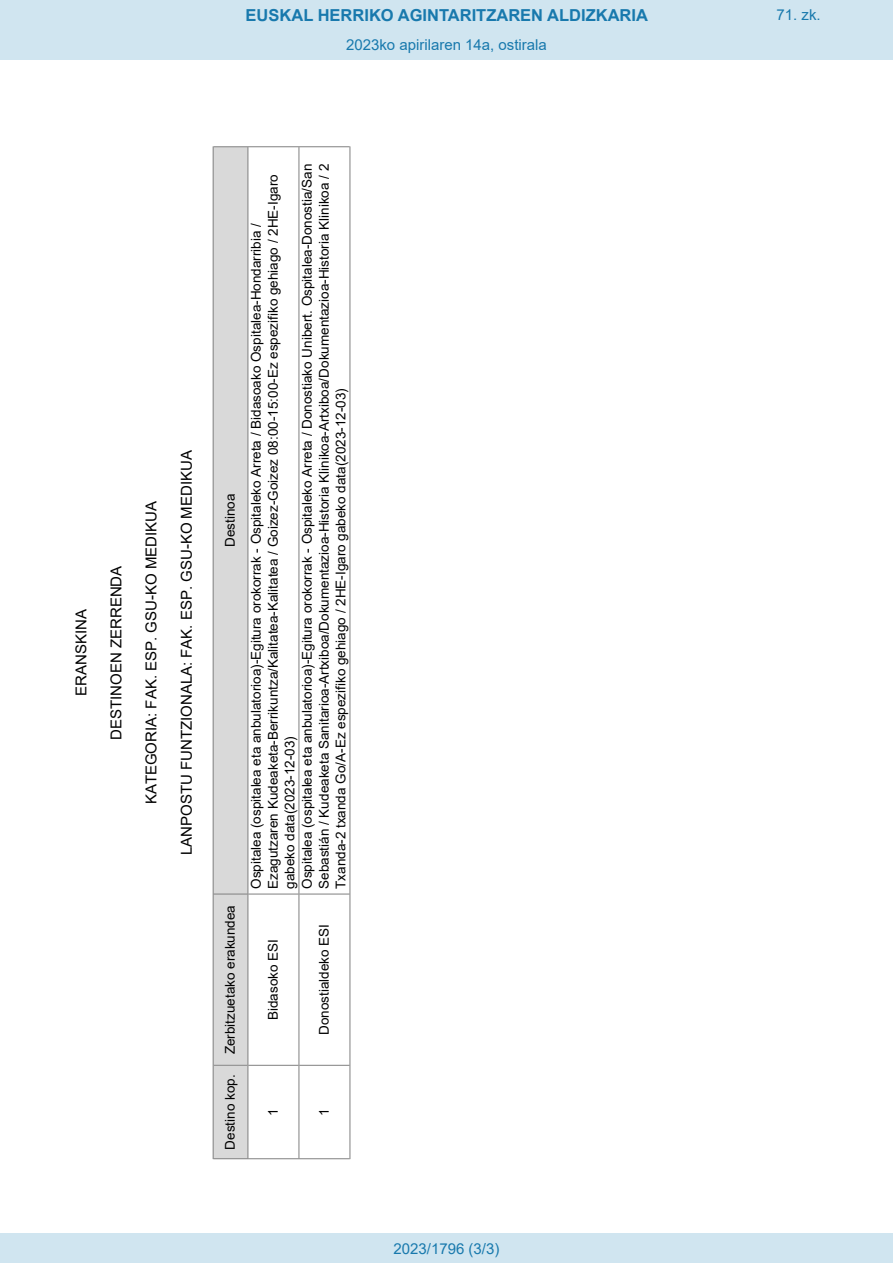
<style>
.page{position:relative;width:893px;height:1263px;background:#fff}
.page>*{position:absolute;margin:0;border:0;box-sizing:border-box;transform-origin:0 0}
.t1{font:700 16.5px "Arial";color:#1879ad}
.t2{font:15px "Arial";color:#000}
.Paginacion_Centro{font:15px "Arial";color:#1879ad}
.t3{font:13.5px/16.8px "Arial";color:#000}
</style>
<div class="page">
<div style="left:213px;top:1066px;width:35px;height:92px;background:#d9d9d9"></div>
<div style="left:213px;top:894px;width:35px;height:171px;background:#d9d9d9"></div>
<div style="left:213px;top:147px;width:35px;height:747px;background:#d9d9d9"></div>
<hr style="left:213px;top:1158px;width:137px;height:1px;background:#808080">
<hr style="left:213px;top:1065px;width:35px;height:1px;background:#808080">
<hr style="left:248px;top:1065px;width:51px;height:1px;background:#808080">
<hr style="left:299px;top:1065px;width:51px;height:1px;background:#808080">
<hr style="left:213px;top:894px;width:35px;height:1px;background:#808080">
<hr style="left:248px;top:894px;width:51px;height:1px;background:#808080">
<hr style="left:299px;top:894px;width:51px;height:1px;background:#808080">
<hr style="left:213px;top:146px;width:137px;height:1px;background:#808080">
<hr style="left:213px;top:146px;width:1px;height:1013px;background:#808080">
<hr style="left:248px;top:147px;width:1px;height:1011px;background:#808080">
<hr style="left:299px;top:147px;width:1px;height:1011px;background:#808080">
<hr style="left:350px;top:146px;width:1px;height:1013px;background:#808080">
<div style="left:0;top:0;width:893px;height:60px;background:#d0e5f0"></div>
<div style="left:0;top:1233px;width:893px;height:30px;background:#d0e5f0"></div>
<p class="t1" style="left:246px;top:3px;width:404px">EUSKAL HERRIKO AGINTARITZAREN ALDIZKARIA</p>
<p class="Paginacion_Centro" style="left:776px;top:5px;width:46px">71. zk.</p>
<p class="Paginacion_Centro" style="left:346px;top:35px;width:202px">2023ko apirilaren 14a, ostirala</p>
<p class="t2" style="left:71px;top:696px;width:88px;rotate:-90deg">ERANSKINA</p>
<p class="t2" style="left:106px;top:740px;width:176px;rotate:-90deg">DESTINOEN ZERRENDA</p>
<p class="t2" style="left:141px;top:804px;width:305px;rotate:-90deg">KATEGORIA: FAK. ESP. GSU-KO MEDIKUA</p>
<p class="t2" style="left:176px;top:855px;width:407px;rotate:-90deg">LANPOSTU FUNTZIONALA: FAK. ESP. GSU-KO MEDIKUA</p>
<p class="t3" style="left:222px;top:547px;width:55px;rotate:-90deg">Destinoa</p>
<p class="t3" style="left:222px;top:1054px;width:151px;rotate:-90deg">Zerbitzuetako erakundea</p>
<p class="t3" style="left:222px;top:1149px;width:77px;rotate:-90deg">Destino kop.</p>
<p class="t3" style="left:299px;top:889px;width:726px;text-align:justify;rotate:-90deg">Ospitalea (ospitalea eta anbulatorioa)-Egitura orokorrak - Ospitaleko Arreta / Donostiako Unibert. Ospitalea-Donostia/San Sebastián / Kudeaketa Sanitarioa-Artxiboa/Dokumentazioa-Historia Klinikoa-Artxiboa/Dokumentazioa-Historia Klinikoa / 2<br>Txanda-2 txanda Go/A-Ez espezifiko gehiago / 2HE-Igaro gabeko data(2023-12-03)</p>
<p class="t3" style="left:248px;top:889px;width:716px;rotate:-90deg">Ospitalea (ospitalea eta anbulatorioa)-Egitura orokorrak - Ospitaleko Arreta / Bidasoako Ospitalea-Hondarribia /<br>Ezagutzaren Kudeaketa-Berrikuntza/Kalitatea-Kalitatea / Goizez-Goizez 08:00-15:00-Ez espezifiko gehiago / 2HE-Igaro gabeko data(2023-12-03)</p>
<p class="t3" style="left:264px;top:1020px;width:83px;rotate:-90deg">Bidasoko ESI</p>
<p class="t3" style="left:264px;top:1116px;width:9px;rotate:-90deg">1</p>
<p class="t3" style="left:315px;top:1035px;width:113px;rotate:-90deg">Donostialdeko ESI</p>
<p class="t3" style="left:315px;top:1116px;width:9px;rotate:-90deg">1</p>
<p class="Paginacion_Centro" style="left:393px;top:1238px;width:107px">2023/1796 (3/3)</p>
</div>
